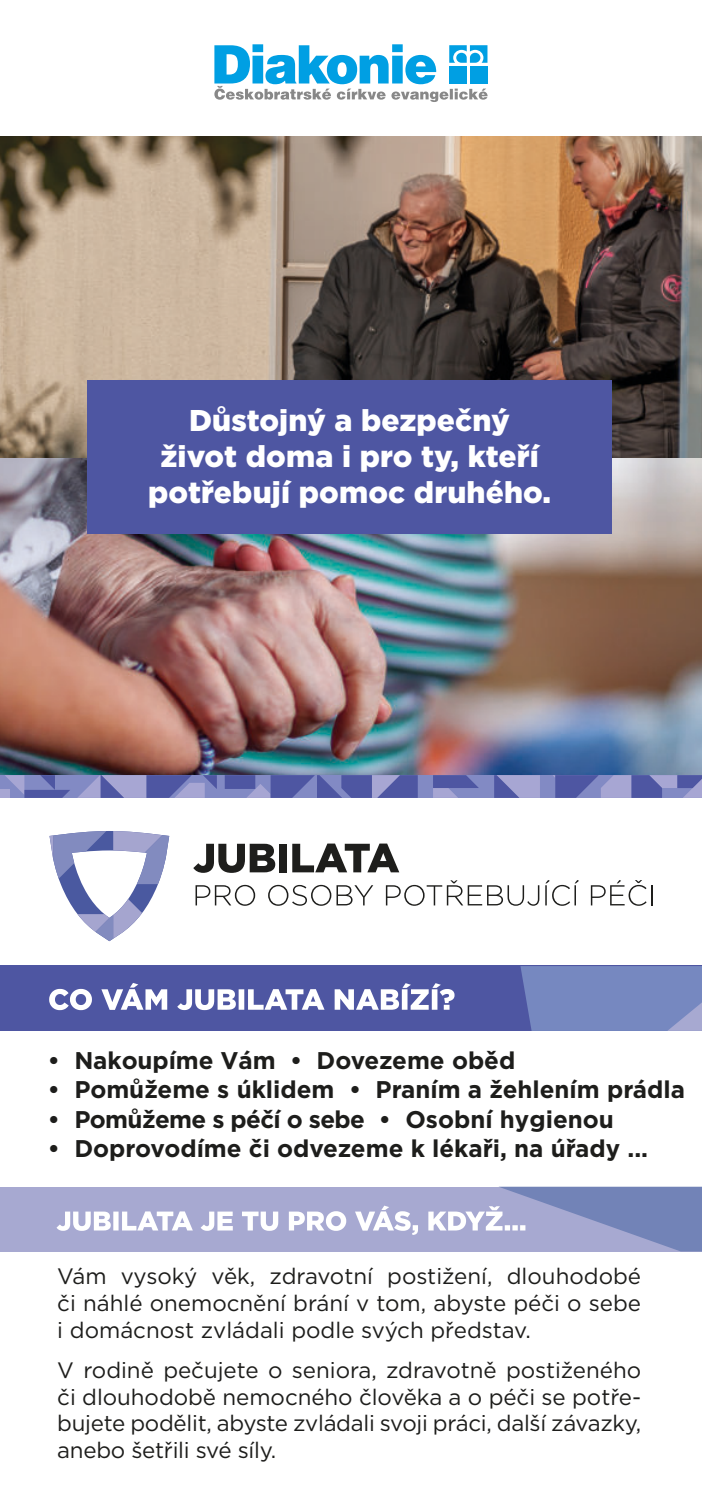
<style>
.page{position:relative;width:702px;height:1489px;background:#fff}
.page>*{position:absolute;margin:0;border:0;box-sizing:border-box;transform-origin:0 0}
.t1{font:900 30px/36px "Gotham";letter-spacing:.005em;color:#fff;text-align:center}
.t2{font:700 24px "Gotham";color:#1d1d1b}
.t3{font:700 24px "Gotham";letter-spacing:-.025em;color:#1d1d1b}
.t4{font:22.25px/26.8px "Gotham";letter-spacing:-.015em;color:#1d1d1b;text-align:justify}
</style>
<div class="page">
<svg style="left:214px;top:44px;width:273px;height:58px"></svg>
<svg style="left:49px;top:831px;width:120px;height:110px"></svg>
<svg style="left:193px;top:843px;width:82px;height:29px"></svg>
<div style="left:279px;top:843px;width:8px;height:29px;background:#1e1e1c"></div>
<svg style="left:292px;top:843px;width:107px;height:29px"></svg>
<svg style="left:195px;top:884px;width:60px;height:21px"></svg>
<svg style="left:268px;top:884px;width:105px;height:21px"></svg>
<svg style="left:386px;top:880px;width:153px;height:25px"></svg>
<svg style="left:545px;top:880px;width:34px;height:25px"></svg>
<svg style="left:590px;top:880px;width:62px;height:25px"></svg>
<img style="left:0;top:137px;width:702px;height:638px">
<div style="left:87px;top:380px;width:525px;height:154px;background:#4e56a2"></div>
<div style="left:0;top:965px;width:702px;height:65px;background:#4e56a2"></div>
<svg style="left:49px;top:983px;width:405px;height:27px"></svg>
<svg style="left:520px;top:966px;width:182px;height:64px;background:#7687bf"></svg>
<div style="left:0;top:1186px;width:702px;height:65px;background:#a7a9d1"></div>
<svg style="left:56px;top:1186px;width:646px;height:65px"></svg>
<div style="left:0;top:775px;width:702px;height:22px;background:#828ac4"></div>
<div style="left:0;top:789px;width:9px;height:8px;background:#a7a6d3"></div>
<svg style="left:494px;top:775px;width:46px;height:22px"></svg>
<svg style="left:433px;top:775px;width:46px;height:22px"></svg>
<svg style="left:553px;top:775px;width:149px;height:22px"></svg>
<svg style="left:225px;top:775px;width:193px;height:22px"></svg>
<svg style="left:5px;top:775px;width:65px;height:22px"></svg>
<svg style="left:78px;top:775px;width:139px;height:22px"></svg>
<h1 class="t1" style="left:148px;top:404px;width:404px">Důstojný a bezpečný život doma i pro ty, kteří potřebují pomoc druhého.</h1>
<p class="t2" style="left:48px;top:1049px;width:469px">• Nakoupíme Vám • Dovezeme oběd</p>
<p class="t2" style="left:48px;top:1078px;width:638px">• Pomůžeme s úklidem • Praním a žehlením prádla</p>
<p class="t3" style="left:48px;top:1108px;width:567px">• Pomůžeme s péčí o sebe • Osobní hygienou</p>
<p class="t2" style="left:48px;top:1137px;width:602px">• Doprovodíme či odvezeme k lékaři, na úřady ...</p>
<p class="t4" style="left:57px;top:1263px;width:585px">Vám vysoký věk, zdravotní postižení, dlouhodobé či náhlé onemocnění brání v tom, abyste péči o sebe i domácnost zvládali podle svých představ.</p>
<p class="t4" style="left:57px;top:1356px;width:585px">V rodině pečujete o seniora, zdravotně postiženého či dlouhodobě nemocného člověka a o péči se potře&shy;bujete podělit, abyste zvládali svoji práci, další závazky, anebo šetřili své síly.</p>
</div>
